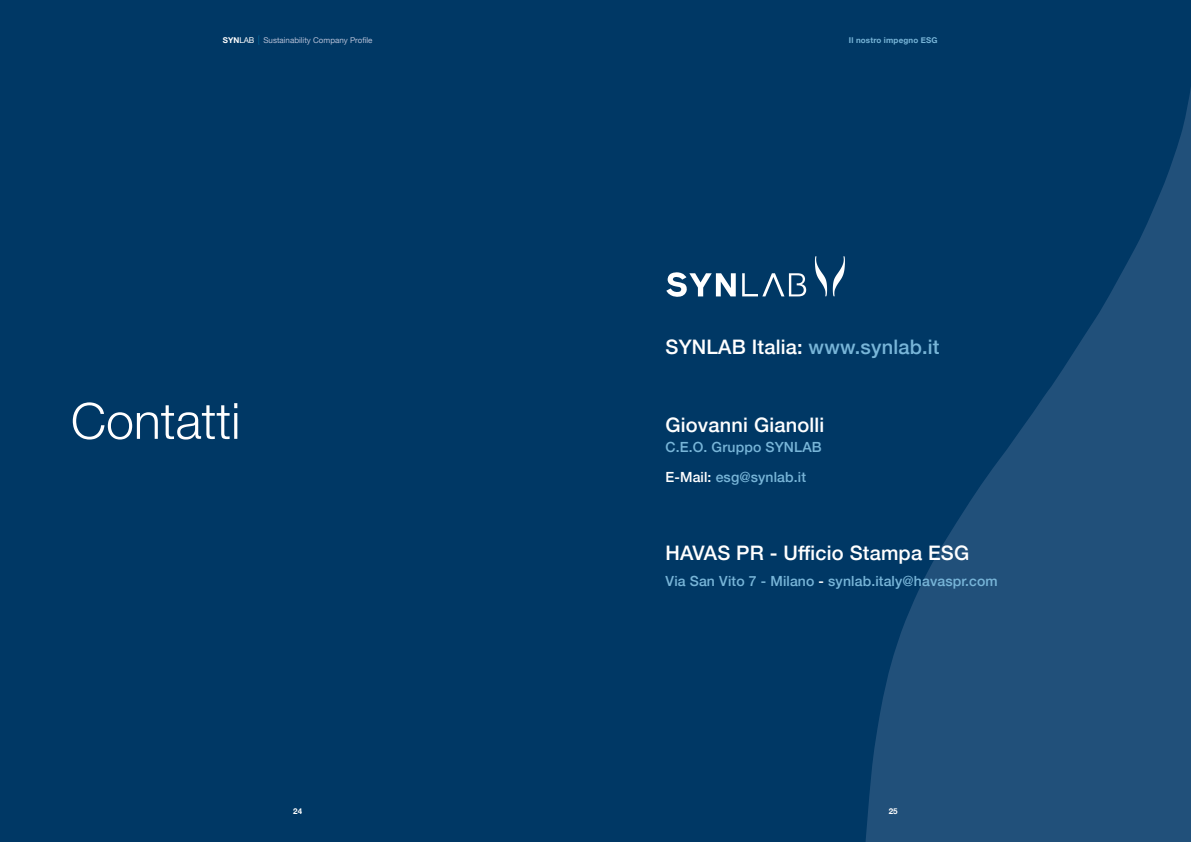
<style>
.page{position:relative;width:1191px;height:842px;background:#003865}
.page>*{position:absolute;margin:0;border:0;box-sizing:border-box;transform-origin:0 0}
.t1{font:300 50px "Helvetica Neue";color:#fff}
.t2{font:500 20px "Helvetica Neue";letter-spacing:.01em;color:#fff}
.t3{font:500 14px/29.7px "Helvetica Neue";letter-spacing:.01em;color:#78b5d8}
.t4{font:8px "Helvetica Neue";color:#b5bfd6}
.t5{font:700 8px "Helvetica Neue";letter-spacing:.02em;color:#78b5d8}
.t6{font:700 8px "Helvetica Neue";color:#fff}
.s1{font-weight:700;color:#fff}
.s2{color:#fff}
.s3{color:#78b5d8}
</style>
<div class="page">
<svg style="left:865px;top:88px;width:326px;height:754px;fill:#21507a"></svg>
<svg style="left:815px;top:256px;width:30px;height:40px"></svg>
<svg style="left:666px;top:272px;width:69px;height:25px"></svg>
<svg style="left:742px;top:273px;width:64px;height:23px"></svg>
<p class="t4" style="left:223px;top:35px;width:151px"><span class="s1">SYN</span><span class="s2">LAB</span> Sustainability Company Profile</p>
<p class="t5" style="left:849px;top:34px;width:90px">Il nostro impegno ESG</p>
<h1 class="t1" style="left:71px;top:381px;width:171px">Contatti</h1>
<h2 class="t2" style="left:665px;top:331px;width:276px">SYNLAB Italia: <span class="s3">www.synlab.it</span></h2>
<h2 class="t2" style="left:665px;top:409px;width:160px">Giovanni Gianolli</h2>
<p class="t3" style="left:665px;top:431px;width:158px">C.E.O. Gruppo SYNLAB<br><span class="s2">E-Mail:</span> esg@synlab.it</p>
<h2 class="t2" style="left:665px;top:537px;width:305px">HAVAS PR - Ufficio Stampa ESG</h2>
<p class="t3" style="left:665px;top:565px;width:334px">Via San Vito 7 - Milano <span class="s2">-</span> synlab.italy@havaspr.com</p>
<p class="t6" style="left:293px;top:805px;width:10px">24</p>
<p class="t6" style="left:888px;top:805px;width:10px">25</p>
</div>
